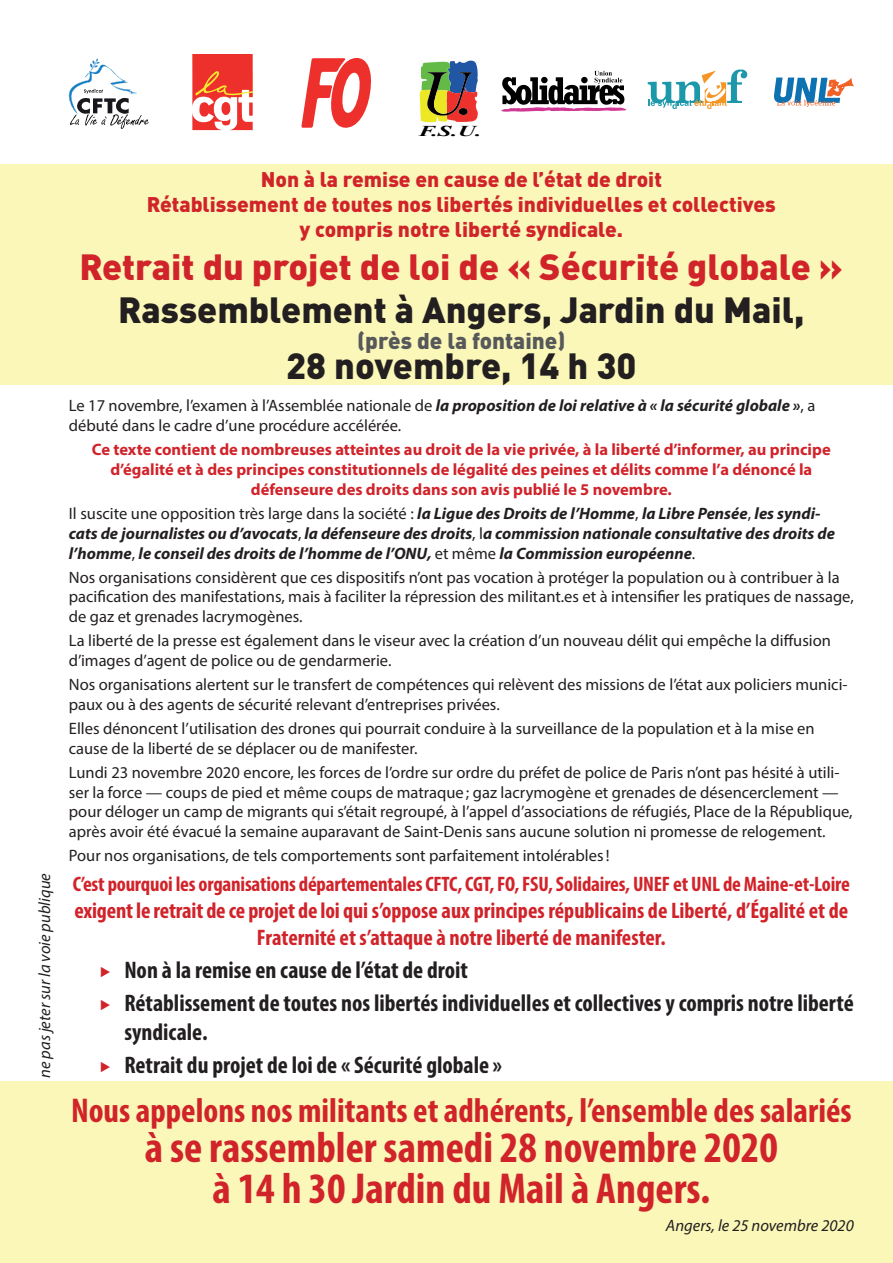
<style>
.page{position:relative;width:893px;height:1263px;background:#fff}
.page>*{position:absolute;margin:0;border:0;box-sizing:border-box;transform-origin:0 0}
.t1{font:700 condensed 43.5px/40.5px "Myriad Pro";color:#d1232a;text-align:center}
.t2{font:900 36px "DIN Pro";color:#231f20}
.t3{font:900 36px "DIN Pro";color:#d1232a}
.t4{font:700 condensed 34.5px "Myriad Pro";color:#d1232a}
.t5{font:700 condensed 24px/28.8px "Myriad Pro";color:#231f20}
.t6{font:700 condensed 22.5px/27px "Myriad Pro";color:#d1232a;text-align:center}
.t7{font:900 22.5px "DIN Pro";color:#57585a}
.t8{font:900 21px/25.2px "DIN Pro";color:#d1232a;text-align:center}
.t9{font:700 condensed 21px "Myriad Pro";letter-spacing:-.01em;color:#d1232a}
.t10{font:16.5px/19.8px "Myriad Pro";color:#231f20}
.t11{font:italic 700 16.5px/19.8px "Myriad Pro";color:#231f20}
.t12{font:700 16.5px/19.8px "Myriad Pro";color:#d1232a;text-align:center}
.t13{font:italic 16.5px "Myriad Pro";color:#231f20}
.t14{font:italic 700 15px "Times New Roman";color:#000001;scale:1.63 1}
.s1{font-weight:700;font-style:italic}
.s2{font-weight:400;font-style:normal}
</style>
<div class="page">
<div style="left:0;top:164px;width:893px;height:221px;background:#faf7b8"></div>
<div style="left:0;top:1081px;width:893px;height:182px;background:#faf7b8"></div>
<svg style="left:301px;top:58px;width:70px;height:70px"></svg>
<svg style="left:192px;top:54px;width:61px;height:76px"></svg>
<svg style="left:419px;top:60px;width:59px;height:63px;background:#90825d"></svg>
<svg style="left:501px;top:71px;width:125px;height:41px"></svg>
<svg style="left:69px;top:58px;width:80px;height:71px"></svg>
<svg style="left:774px;top:78px;width:80px;height:29px"></svg>
<svg style="left:648px;top:70px;width:99px;height:39px"></svg>
<p class="t13" style="left:34px;top:1078px;width:206px;rotate:-90deg">ne pas jeter sur la voie publique</p>
<p class="t14" style="left:419px;top:120px;width:40px">F.S.U.</p>
<p class="t8" style="left:261px;top:164px;width:403px">Non à la remise en cause de l’état de droit</p>
<p class="t8" style="left:147px;top:189px;width:630px">Rétablissement de toutes nos libertés individuelles et collectives y compris notre liberté syndicale.</p>
<p class="t3" style="left:80px;top:236px;width:765px">Retrait du projet de loi de « Sécurité globale »</p>
<p class="t2" style="left:118px;top:279px;width:688px">Rassemblement à Angers, Jardin du Mail,</p>
<p class="t7" style="left:357px;top:321px;width:210px">(près de la fontaine)</p>
<p class="t2" style="left:286px;top:335px;width:352px">28 novembre, 14 h 30</p>
<p class="t10" style="left:69px;top:396px;width:748px">Le 17 novembre, l’examen à l’Assemblée nationale de <span class="s1">la proposition de loi relative à « la sécurité globale »</span>, a débuté dans le cadre d’une procédure accélérée.</p>
<p class="t12" style="left:92px;top:439px;width:740px">Ce texte contient de nombreuses atteintes au droit de la vie privée, à la liberté d’informer, au principe d’égalité et à des principes constitutionnels de légalité des peines et délits comme l’a dénoncé la défenseure des droits dans son avis publié le 5 novembre.</p>
<p class="t11" style="left:69px;top:503px;width:768px"><span class="s2">Il suscite une opposition très large dans la société :</span> la Ligue des Droits de l’Homme<span class="s2">,</span> la Libre Pensée<span class="s2">,</span> les syndi&shy;cats de journalistes ou d’avocats<span class="s2">,</span> la défenseure des droits<span class="s2">, l</span>a commission nationale consultative des droits de l’homme<span class="s2">,</span> le conseil des droits de l’homme de l’ONU, <span class="s2">et même</span> la Commission européenne<span class="s2">.</span></p>
<p class="t10" style="left:69px;top:567px;width:786px">Nos organisations considèrent que ces dispositifs n’ont pas vocation à protéger la population ou à contribuer à la pacification des manifestations, mais à faciliter la répression des militant.es et à intensifier les pratiques de nassage, de gaz et grenades lacrymogènes.</p>
<p class="t10" style="left:69px;top:631px;width:764px">La liberté de la presse est également dans le viseur avec la création d’un nouveau délit qui empêche la diffusion d’images d’agent de police ou de gendarmerie.</p>
<p class="t10" style="left:69px;top:674px;width:780px">Nos organisations alertent sur le transfert de compétences qui relèvent des missions de l’état aux policiers munici&shy;paux ou à des agents de sécurité relevant d’entreprises privées.</p>
<p class="t10" style="left:69px;top:718px;width:747px">Elles dénoncent l’utilisation des drones qui pourrait conduire à la surveillance de la population et à la mise en cause de la liberté de se déplacer ou de manifester.</p>
<p class="t10" style="left:69px;top:762px;width:785px">Lundi 23 novembre 2020 encore, les forces de l’ordre sur ordre du préfet de police de Paris n’ont pas hésité à utili&shy;ser la force — coups de pied et même coups de matraque ; gaz lacrymogène et grenades de désencerclement — pour déloger un camp de migrants qui s’était regroupé, à l’appel d’associations de réfugiés, Place de la République, après avoir été évacué la semaine auparavant de Saint-Denis sans aucune solution ni promesse de relogement.</p>
<p class="t10" style="left:69px;top:846px;width:542px">Pour nos organisations, de tels comportements sont parfaitement intolérables!</p>
<p class="t9" style="left:73px;top:871px;width:778px">C’est pourquoi les organisations départementales CFTC, CGT, FO, FSU, Solidaires, UNEF et UNL de Maine-et-Loire</p>
<p class="t6" style="left:74px;top:896px;width:775px">exigent le retrait de ce projet de loi qui s’oppose aux principes républicains de Liberté, d’Égalité et de<br>Fraternité et s’attaque à notre liberté de manifester.</p>
<p class="t5" style="left:124px;top:955px;width:345px">Non à la remise en cause de l’état de droit</p>
<p class="t5" style="left:124px;top:988px;width:731px">Rétablissement de toutes nos libertés individuelles et collectives y compris notre liberté syndicale.</p>
<p class="t5" style="left:124px;top:1050px;width:379px">Retrait du projet de loi de « Sécurité globale »</p>
<p class="t4" style="left:71px;top:1089px;width:782px">Nous appelons nos militants et adhérents, l’ensemble des salariés</p>
<p class="t1" style="left:145px;top:1126px;width:635px">à se rassembler samedi 28 novembre 2020 à 14 h 30 Jardin du Mail à Angers.</p>
<p class="t13" style="left:666px;top:1215px;width:189px">Angers, le 25 novembre 2020</p>
</div>
